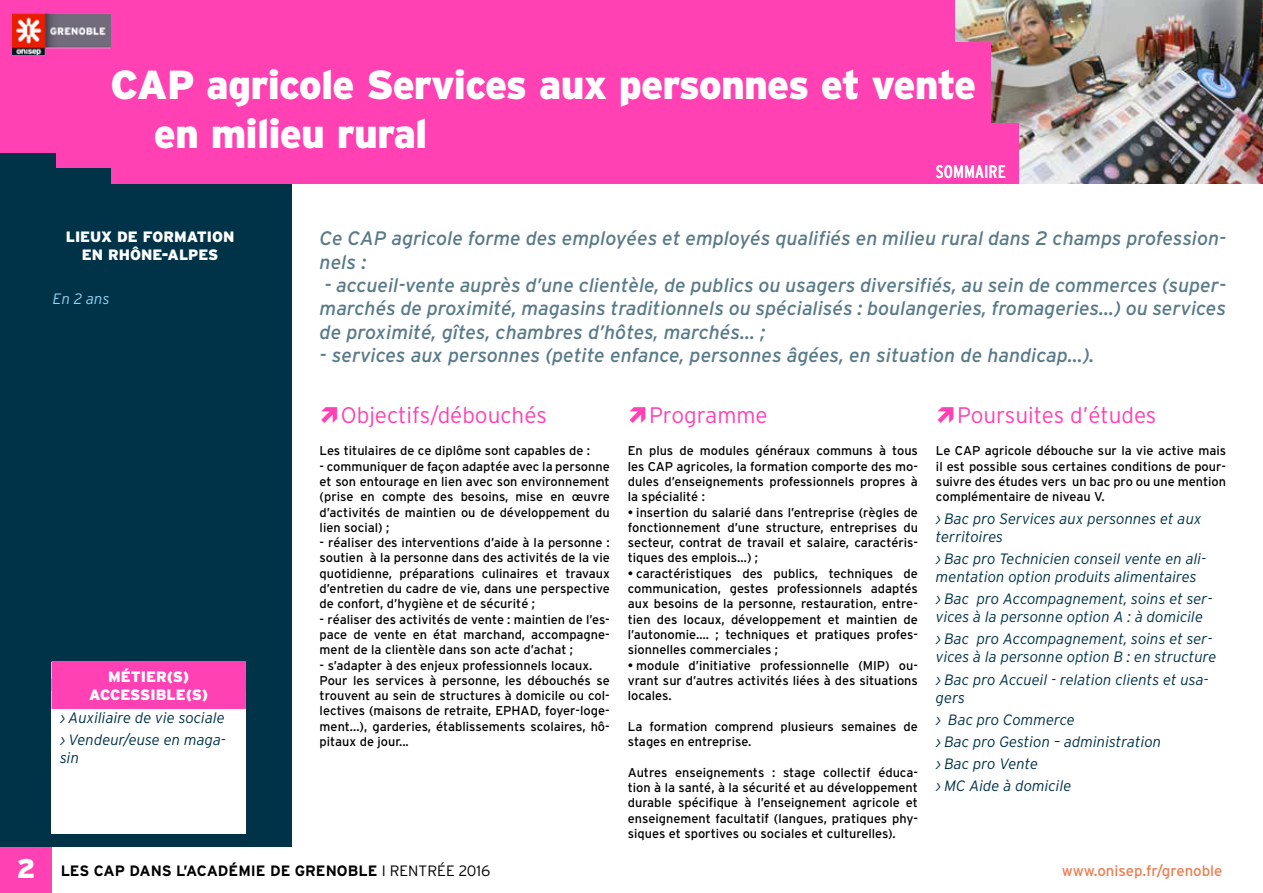
<style>
.page{position:relative;width:1263px;height:893px;background:#fff}
.page>*{position:absolute;margin:0;border:0;box-sizing:border-box;transform-origin:0 0}
.t1{font:900 40.5px/48.6px "Interstate";letter-spacing:-.02em;color:#fff}
.t2{font:900 27px "Interstate";color:#fff}
.t3{font:300 22.5px "Interstate";color:#ff41b3}
.t4{font:italic 19.5px/23.4px "Interstate";color:#597a88}
.t5{font:condensed 18px "Interstate";color:#fff}
.t6{font:italic 300 15px/18px "Interstate";color:#003348}
.t7{font:900 15px/18px "Interstate";color:#fff;text-align:center}
.t8{font:700 15px "Interstate";color:#000}
.t9{font:15px "Interstate";color:#ee7d51}
.t10{font:italic 300 15px "Interstate";color:#91d4f2}
.t11{font:12.75px/15.3px "Interstate";color:#000;text-align:justify}
.s1{font-weight:300}
</style>
<div class="page">
<div style="left:0;top:0;width:1263px;height:184px;background:#ff41b3"></div>
<img style="left:956px;top:0;width:307px;height:184px">
<div style="left:0;top:184px;width:292px;height:693px;background:#003348"></div>
<div style="left:55px;top:168px;width:55px;height:52px;background:#003348"></div>
<div style="left:0;top:153px;width:55px;height:52px;background:#003348"></div>
<div style="left:936px;top:42px;width:55px;height:142px;background:#ff41b3"></div>
<div style="left:963px;top:123px;width:55px;height:61px;background:#ff41b3"></div>
<div style="left:0;top:847px;width:53px;height:46px;background:#ff41b3"></div>
<img style="left:12px;top:14px;width:98px;height:40px">
<div style="left:52px;top:847px;width:509px;height:46px;background:#fff"></div>
<div style="left:52px;top:662px;width:194px;height:171px;background:#fff"></div>
<div style="left:52px;top:661px;width:194px;height:30px;background:#ff41b3"></div>
<div style="left:52px;top:679px;width:194px;height:30px;background:#ff41b3"></div>
<h1 class="t1" style="left:154px;top:60px;width:824px;text-indent:-43px">CAP agricole Services aux personnes et vente en milieu rural</h1>
<p class="t7" style="left:66px;top:227px;width:170px">LIEUX DE FORMATION<br>EN RHÔNE-ALPES</p>
<p class="t10" style="left:53px;top:290px;width:58px">En 2 ans</p>
<p class="t7" style="left:89px;top:668px;width:120px">MÉTIER(S)<br>ACCESSIBLE(S)</p>
<p class="t6" style="left:60px;top:706px;width:167px;line-height:22.2px">› Auxiliaire de vie sociale › Vendeur/euse en maga-</p>
<p class="t6" style="left:60px;top:748px;width:21px">sin</p>
<h3 class="t5" style="left:936px;top:161px;width:71px">SOMMAIRE</h3>
<h3 class="t4" style="left:320px;top:226px;width:908px">Ce CAP agricole forme des employées et employés qualifiés en milieu rural dans 2 champs profession&shy;nels :</h3>
<p class="t4" style="left:320px;top:273px;width:908px;text-align:justify">- accueil-vente auprès d’une clientèle, de publics ou usagers diversifiés, au sein de commerces (super&shy;marchés de proximité, magasins traditionnels ou spécialisés : boulangeries, fromageries…) ou services de proximité, gîtes, chambres d’hôtes, marchés… ;</p>
<h3 class="t4" style="left:320px;top:343px;width:776px">- services aux personnes (petite enfance, personnes âgées, en situation de handicap…).</h3>
<h3 class="t3" style="left:341px;top:401px;width:208px">Objectifs/débouchés</h3>
<p class="t11" style="left:320px;top:443px;width:272px">Les titulaires de ce diplôme sont capables de :</p>
<p class="t11" style="left:320px;top:458px;width:292px">- communiquer de façon adaptée avec la personne et son entourage en lien avec son environnement (prise en compte des besoins, mise en œuvre d’activités de maintien ou de développement du lien social) ;</p>
<p class="t11" style="left:320px;top:535px;width:292px">- réaliser des interventions d’aide à la personne : soutien à la personne dans des activités de la vie quotidienne, préparations culinaires et travaux d’entretien du cadre de vie, dans une perspective de confort, d’hygiène et de sécurité ;</p>
<p class="t11" style="left:320px;top:611px;width:292px">- réaliser des activités de vente : maintien de l’es&shy;pace de vente en état marchand, accompagne&shy;ment de la clientèle dans son acte d’achat ;</p>
<p class="t11" style="left:320px;top:657px;width:292px;text-align:left">- s’adapter à des enjeux professionnels locaux.<br>Pour les services à personne, les débouchés se trouvent au sein de structures à domicile ou col&shy;lectives (maisons de retraite, EPHAD, foyer-loge&shy;ment...), garderies, établissements scolaires, hô&shy;pitaux de jour...</p>
<h3 class="t3" style="left:649px;top:401px;width:120px">Programme</h3>
<p class="t11" style="left:628px;top:443px;width:292px">En plus de modules généraux communs à tous les CAP agricoles, la formation comporte des mo&shy;dules d’enseignements professionnels propres à la spécialité :</p>
<p class="t11" style="left:628px;top:504px;width:292px">• insertion du salarié dans l’entreprise (règles de fonctionnement d’une structure, entreprises du secteur, contrat de travail et salaire, caractéris&shy;tiques des emplois…) ;</p>
<p class="t11" style="left:628px;top:565px;width:292px">• caractéristiques des publics, techniques de communication, gestes professionnels adaptés aux besoins de la personne, restauration, entre&shy;tien des locaux, développement et maintien de l’autonomie…. ; techniques et pratiques profes&shy;sionnelles commerciales ;</p>
<p class="t11" style="left:628px;top:657px;width:292px">• module d’initiative professionnelle (MIP) ou&shy;vrant sur d’autres activités liées à des situations locales.</p>
<p class="t11" style="left:628px;top:718px;width:292px">La formation comprend plusieurs semaines de stages en entreprise.</p>
<p class="t11" style="left:628px;top:764px;width:292px">Autres enseignements : stage collectif éduca&shy;tion à la santé, à la sécurité et au développement durable spécifique à l’enseignement agricole et enseignement facultatif (langues, pratiques phy&shy;siques et sportives ou sociales et culturelles).</p>
<h3 class="t3" style="left:957px;top:401px;width:201px">Poursuites d’études</h3>
<p class="t11" style="left:936px;top:443px;width:292px">Le CAP agricole débouche sur la vie active mais il est possible sous certaines conditions de pour&shy;suivre des études vers un bac pro ou une mention complémentaire de niveau V.</p>
<p class="t6" style="left:936px;top:509px;width:267px">› Bac pro Services aux personnes et aux territoires</p>
<p class="t6" style="left:936px;top:549px;width:272px">› Bac pro Technicien conseil vente en ali&shy;mentation option produits alimentaires</p>
<p class="t6" style="left:936px;top:590px;width:278px">› Bac pro Accompagnement, soins et ser&shy;vices à la personne option A : à domicile</p>
<p class="t6" style="left:936px;top:630px;width:282px">› Bac pro Accompagnement, soins et ser&shy;vices à la personne option B : en structure</p>
<p class="t6" style="left:936px;top:670px;width:274px">› Bac pro Accueil - relation clients et usa&shy;gers</p>
<p class="t6" style="left:936px;top:708px;width:227px;line-height:22.2px">› Bac pro Commerce<br>› Bac pro Gestion – administration › Bac pro Vente<br>› MC Aide à domicile</p>
<h2 class="t2" style="left:17px;top:852px;width:20px">2</h2>
<p class="t9" style="left:1062px;top:862px;width:162px">www.onisep.fr/grenoble</p>
<p class="t8" style="left:61px;top:862px;width:431px">LES CAP DANS L’ACADÉMIE DE GRENOBLE <span class="s1">I RENTRÉE 2016</span></p>
</div>
